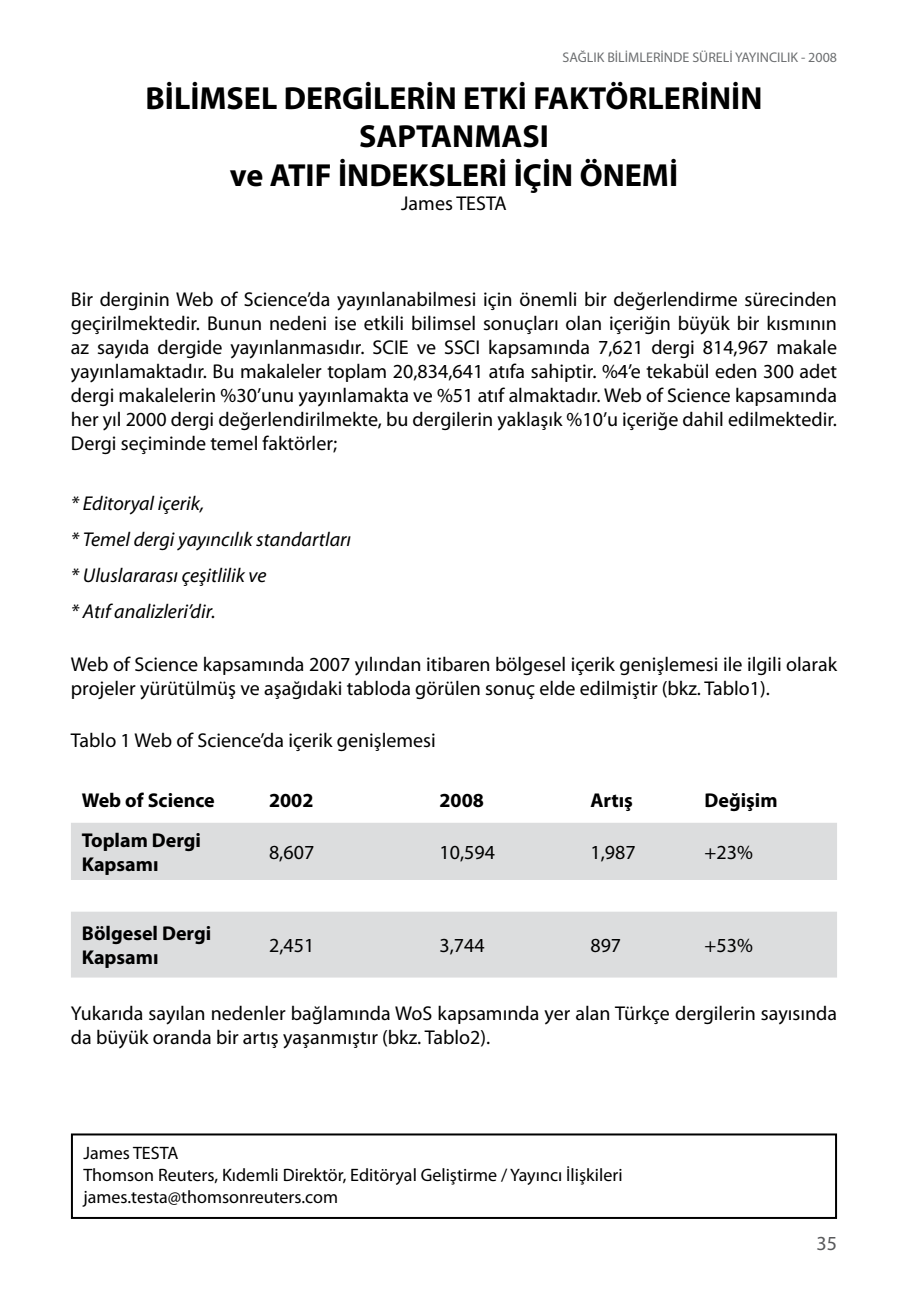
<style>
.page{position:relative;width:908px;height:1304px;background:#fff}
.page>*{position:absolute;margin:0;border:0;box-sizing:border-box;transform-origin:0 0}
.t1{font:700 32px/38.4px "Myriad Pro";color:#000;text-align:center}
.t2{font:20px/24px "Myriad Pro";color:#000}
.t3{font:italic 20px/36px "Myriad Pro";color:#000}
.t4{font:700 20px/24px "Myriad Pro";color:#000}
.t5{font:20px "Myriad Pro";color:#58595b}
.t6{font:18px/22px "Myriad Pro";color:#000}
.t7{font:14px "Myriad Pro";color:#6d6f71}
</style>
<div class="page">
<div style="left:71px;top:1133px;width:765px;height:86px;border:2px solid #000"></div>
<svg style="left:71px;top:823px;width:765px;height:155px;fill:#dcddde"></svg>
<p class="t7" style="left:562px;top:48px;width:276px">SAĞLIK BİLİMLERİNDE SÜRELİ YAYINCILIK - 2008</p>
<h1 class="t1" style="left:145px;top:78px;width:618px">BİLİMSEL DERGİLERİN ETKİ FAKTÖRLERİNİN<br>SAPTANMASI<br>ve ATIF İNDEKSLERİ İÇİN ÖNEMİ</h1>
<p class="t2" style="left:401px;top:191px;width:107px">James TESTA</p>
<p class="t2" style="left:71px;top:287px;width:767px;text-align:justify">Bir derginin Web of Science’da yayınlanabilmesi için önemli bir değerlendirme sürecinden geçirilmektedir. Bunun nedeni ise etkili bilimsel sonuçları olan içeriğin büyük bir kısmının az sayıda dergide yayınlanmasıdır. SCIE ve SSCI kapsamında 7,621 dergi 814,967 makale yayınlamaktadır. Bu makaleler toplam 20,834,641 atıfa sahiptir. %4’e tekabül eden 300 adet dergi makalelerin %30’unu yayınlamakta ve %51 atıf almaktadır. Web of Science kapsamında her yıl 2000 dergi değerlendirilmekte, bu dergilerin yaklaşık %10’u içeriğe dahil edilmektedir.<br>Dergi seçiminde temel faktörler;</p>
<p class="t3" style="left:71px;top:485px;width:282px">* Editoryal içerik,<br>* Temel dergi yayıncılık standartları * Uluslararası çeşitlilik ve<br>* Atıf analizleri’dir.</p>
<p class="t2" style="left:71px;top:652px;width:767px">Web of Science kapsamında 2007 yılından itibaren bölgesel içerik genişlemesi ile ilgili olarak projeler yürütülmüş ve aşağıdaki tabloda görülen sonuç elde edilmiştir (bkz. Tablo1).</p>
<p class="t2" style="left:71px;top:728px;width:366px">Tablo 1 Web of Science’da içerik genişlemesi</p>
<p class="t4" style="left:82px;top:787px;width:134px">Web of Science</p>
<p class="t4" style="left:269px;top:787px;width:46px">2002</p>
<p class="t4" style="left:439px;top:787px;width:46px">2008</p>
<p class="t4" style="left:590px;top:787px;width:44px">Artış</p>
<p class="t4" style="left:704px;top:787px;width:75px">Değişim</p>
<p class="t4" style="left:82px;top:827px;width:121px">Toplam Dergi<br>Kapsamı</p>
<p class="t2" style="left:269px;top:840px;width:47px">8,607</p>
<p class="t2" style="left:439px;top:840px;width:57px">10,594</p>
<p class="t2" style="left:590px;top:840px;width:47px">1,987</p>
<p class="t2" style="left:704px;top:840px;width:50px">+23%</p>
<p class="t4" style="left:82px;top:921px;width:131px">Bölgesel Dergi<br>Kapsamı</p>
<p class="t2" style="left:269px;top:933px;width:47px">2,451</p>
<p class="t2" style="left:439px;top:933px;width:47px">3,744</p>
<p class="t2" style="left:590px;top:933px;width:32px">897</p>
<p class="t2" style="left:704px;top:933px;width:50px">+53%</p>
<p class="t2" style="left:71px;top:1001px;width:767px">Yukarıda sayılan nedenler bağlamında WoS kapsamında yer alan Türkçe dergilerin sayısında da büyük oranda bir artış yaşanmıştır (bkz. Tablo2).</p>
<p class="t6" style="left:83px;top:1142px;width:540px">James TESTA<br>Thomson Reuters, Kıdemli Direktör, Editöryal Geliştirme / Yayıncı İlişkileri james.testa@thomsonreuters.com</p>
<p class="t5" style="left:816px;top:1231px;width:22px">35</p>
</div>
